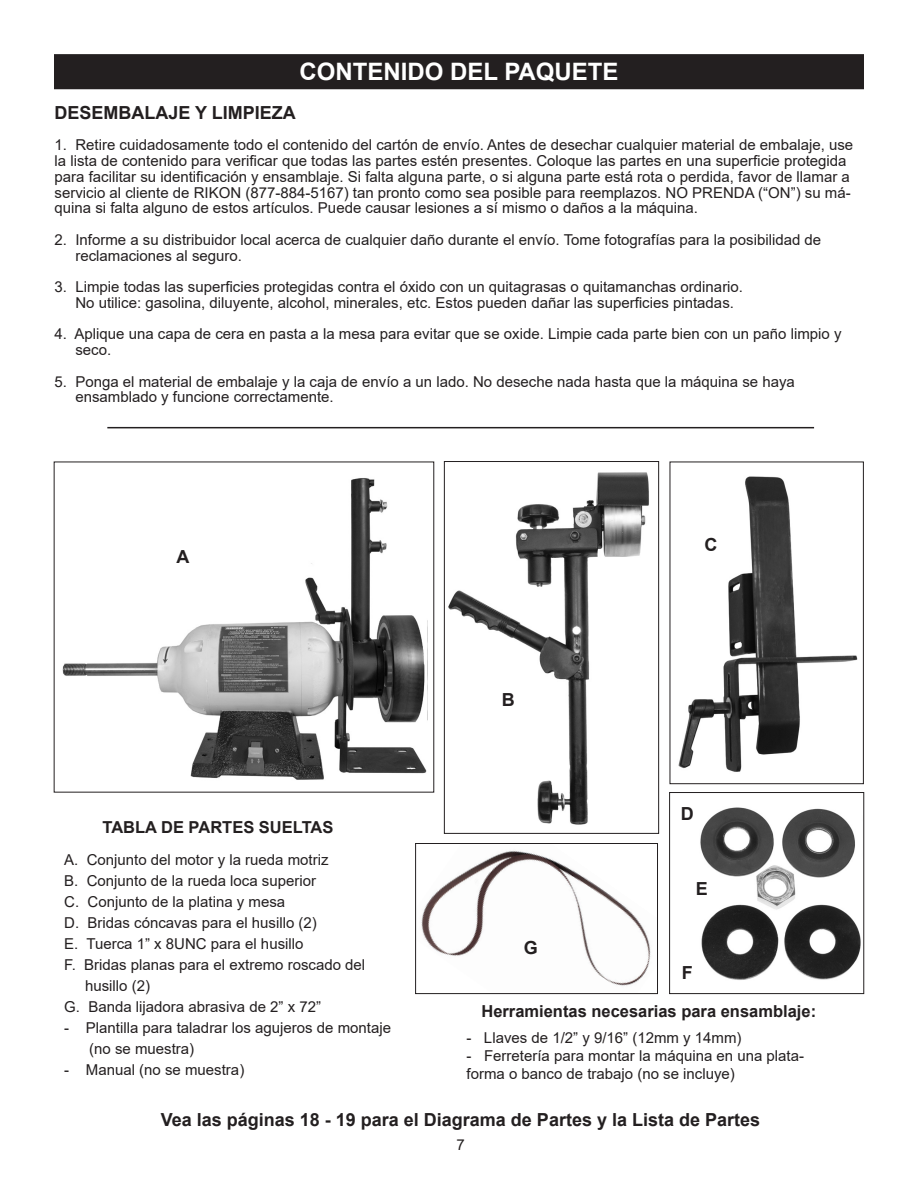
<style>
.page{position:relative;width:918px;height:1188px;background:#fff}
.page>*{position:absolute;margin:0;border:0;box-sizing:border-box;transform-origin:0 0}
.t1{font:700 24px "Arial";color:#fff}
.t2{font:700 18px "Arial";color:#231f20}
.t3{font:700 16.5px "Arial";color:#231f20}
.t4{font:15px/15.8px "Arial";color:#231f20}
</style>
<div class="page">
<div style="left:55px;top:55px;width:808px;height:34px;background:#231f20"></div>
<div style="left:54px;top:54px;width:810px;height:35px;border:2px solid #231f20"></div>
<img style="left:62px;top:478px;width:365px;height:302px">
<img style="left:448px;top:472px;width:201px;height:353px">
<div style="left:444px;top:461px;width:215px;height:373px;border:1px solid #231f20"></div>
<img style="left:678px;top:476px;width:180px;height:296px">
<div style="left:670px;top:462px;width:194px;height:322px;border:1px solid #231f20"></div>
<hr style="left:107px;top:427px;width:707px;height:1px;background:#231f20">
<img style="left:700px;top:807px;width:161px;height:173px">
<div style="left:669px;top:792px;width:195px;height:202px;border:1px solid #231f20"></div>
<img style="left:421px;top:850px;width:230px;height:136px">
<div style="left:415px;top:843px;width:243px;height:151px;border:1px solid #231f20"></div>
<p class="t1" style="left:299px;top:55px;width:321px">CONTENIDO DEL PAQUETE</p>
<p class="t2" style="left:55px;top:100px;width:243px">DESEMBALAJE Y LIMPIEZA</p>
<p class="t4" style="left:55px;top:137px;width:800px">1. Retire cuidadosamente todo el contenido del cartón de envío. Antes de desechar cualquier material de embalaje, use la lista de contenido para verificar que todas las partes estén presentes. Coloque las partes en una superficie protegida para facilitar su identificación y ensamblaje. Si falta alguna parte, o si alguna parte está rota o perdida, favor de llamar a servicio al cliente de RIKON (877-884-5167) tan pronto como sea posible para reemplazos. NO PRENDA (“ON”) su má&shy;quina si falta alguno de estos artículos. Puede causar lesiones a sí mismo o daños a la máquina.</p>
<p class="t4" style="left:55px;top:232px;width:768px">2. Informe a su distribuidor local acerca de cualquier daño durante el envío. Tome fotografías para la posibilidad de</p>
<p class="t4" style="left:75px;top:247px;width:168px">reclamaciones al seguro.</p>
<p class="t4" style="left:55px;top:279px;width:690px">3. Limpie todas las superficies protegidas contra el óxido con un quitagrasas o quitamanchas ordinario.</p>
<p class="t4" style="left:75px;top:295px;width:660px">No utilice: gasolina, diluyente, alcohol, minerales, etc. Estos pueden dañar las superficies pintadas.</p>
<p class="t4" style="left:75px;top:326px;width:768px;text-indent:-21px">4. Aplique una capa de cera en pasta a la mesa para evitar que se oxide. Limpie cada parte bien con un paño limpio y seco.</p>
<p class="t4" style="left:55px;top:373px;width:742px">5. Ponga el material de embalaje y la caja de envío a un lado. No deseche nada hasta que la máquina se haya</p>
<p class="t4" style="left:75px;top:389px;width:260px">ensamblado y funcione correctamente.</p>
<p class="t2" style="left:176px;top:544px;width:14px">A</p>
<p class="t2" style="left:502px;top:687px;width:14px">B</p>
<p class="t2" style="left:705px;top:532px;width:14px">C</p>
<p class="t2" style="left:681px;top:801px;width:14px">D</p>
<p class="t3" style="left:102px;top:815px;width:232px">TABLA DE PARTES SUELTAS</p>
<p class="t4" style="left:64px;top:852px;width:266px">A. Conjunto del motor y la rueda motriz</p>
<p class="t4" style="left:64px;top:873px;width:253px">B. Conjunto de la rueda loca superior</p>
<p class="t4" style="left:64px;top:894px;width:222px">C. Conjunto de la platina y mesa</p>
<p class="t4" style="left:64px;top:915px;width:254px">D. Bridas cóncavas para el husillo (2)</p>
<p class="t4" style="left:64px;top:936px;width:241px">E. Tuerca 1” x 8UNC para el husillo</p>
<p class="t4" style="left:64px;top:957px;width:302px">F. Bridas planas para el extremo roscado del</p>
<p class="t4" style="left:85px;top:978px;width:67px">husillo (2)</p>
<p class="t4" style="left:64px;top:999px;width:258px">G. Banda lijadora abrasiva de 2” x 72”</p>
<p class="t4" style="left:64px;top:1020px;width:328px">- Plantilla para taladrar los agujeros de montaje</p>
<p class="t4" style="left:89px;top:1041px;width:107px">(no se muestra)</p>
<p class="t4" style="left:64px;top:1062px;width:182px">- Manual (no se muestra)</p>
<p class="t2" style="left:161px;top:1107px;width:601px">Vea las páginas 18 - 19 para el Diagrama de Partes y la Lista de Partes</p>
<p class="t2" style="left:696px;top:876px;width:14px">E</p>
<p class="t2" style="left:524px;top:935px;width:16px">G</p>
<p class="t2" style="left:682px;top:960px;width:12px">F</p>
<p class="t3" style="left:481px;top:999px;width:336px">Herramientas necesarias para ensamblaje:</p>
<p class="t4" style="left:466px;top:1030px;width:277px">- Llaves de 1/2” y 9/16” (12mm y 14mm)</p>
<p class="t4" style="left:466px;top:1046px;width:339px;line-height:18px">- Ferretería para montar la máquina en una plata&shy;forma o banco de trabajo (no se incluye)</p>
<p class="t4" style="left:456px;top:1136px;width:10px">7</p>
</div>
